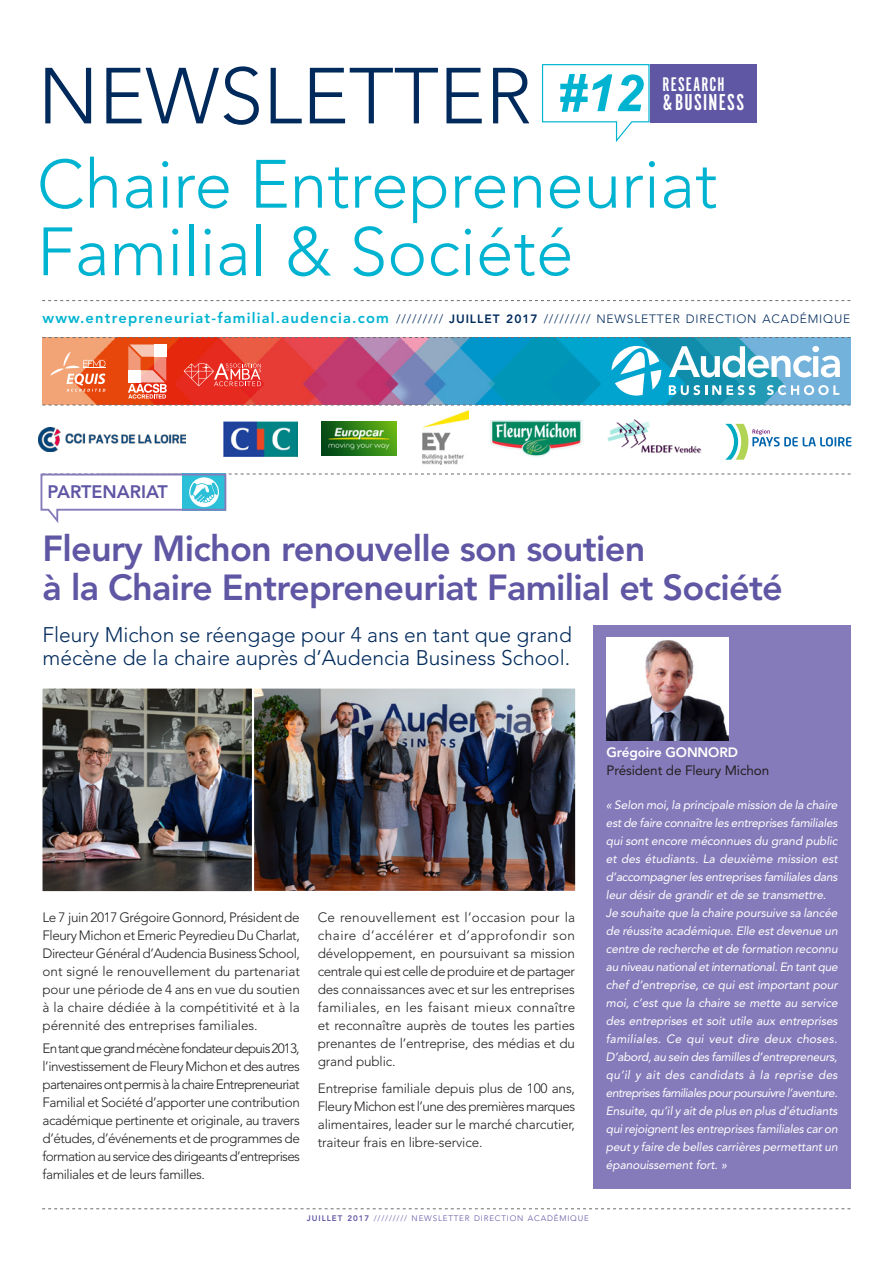
<style>
.page{position:relative;width:893px;height:1263px;background:#fff}
.page>*{position:absolute;margin:0;border:0;box-sizing:border-box;transform-origin:0 0}
.t1{font:300 78.45px "Avenir LT Std";color:#002a5b}
.t2{font:300 67.5px/67.5px "Avenir LT Std";color:#00b4d1}
.t3{font:800 36px/38.8px "Avenir LT Std";letter-spacing:-.02em;color:#5f56a4}
.t4{font:23.85px "Alternate Gothic FS One";letter-spacing:.055em;color:#fff}
.t5{font:300 21px/22.6px "Avenir LT Std";color:#002a5b}
.t6{font:20.55px "Alternate Gothic FS One";letter-spacing:.05em;color:#fff}
.t7{font:800 18px "Avenir LT Std";color:#5f56a4}
.t8{font:300 13.5px/18px "Avenir LT Std";letter-spacing:-.01em;color:#231f20;text-align:justify}
.t9{font:13.5px "Avenir LT Std";letter-spacing:-.01em;color:#231f20}
.t10{font:800 13.5px "Avenir LT Std";letter-spacing:-.01em;color:#fff}
.t11{font:italic 12px/18px "Avenir LT Std";letter-spacing:-.01em;color:#fff}
.t12{font:300 12px "Avenir LT Std";letter-spacing:.07em;color:#002a5b}
.t13{font:300 7.95px "Avenir LT Std";letter-spacing:.105em;color:#5f56a4}
.s1{font-weight:800;font-size:14.7px;color:#00b4d1}
.s2{font-weight:800}
</style>
<div class="page">
<div style="left:593px;top:625px;width:257px;height:563px;background:#867bba"></div>
<img style="left:607px;top:638px;width:121px;height:102px">
<svg style="left:541px;top:64px;width:109px;height:78px"></svg>
<svg style="left:42px;top:1208px;width:808px;height:1px"></svg>
<div style="left:650px;top:64px;width:106px;height:58px;background:#5f56a4"></div>
<svg style="left:42px;top:300px;width:808px;height:1px"></svg>
<img style="left:322px;top:422px;width:74px;height:33px">
<img style="left:422px;top:411px;width:47px;height:54px">
<img style="left:223px;top:422px;width:75px;height:34px">
<img style="left:490px;top:420px;width:93px;height:37px">
<img style="left:607px;top:419px;width:95px;height:34px">
<img style="left:43px;top:338px;width:807px;height:67px">
<svg style="left:43px;top:405px;width:807px;height:1px"></svg>
<svg style="left:43px;top:337px;width:807px;height:1px"></svg>
<svg style="left:612px;top:346px;width:49px;height:50px"></svg>
<svg style="left:669px;top:346px;width:171px;height:31px"></svg>
<svg style="left:669px;top:385px;width:52px;height:10px"></svg>
<svg style="left:727px;top:385px;width:28px;height:10px"></svg>
<svg style="left:767px;top:385px;width:72px;height:10px"></svg>
<svg style="left:40px;top:473px;width:811px;height:50px"></svg>
<img style="left:254px;top:688px;width:322px;height:203px">
<img style="left:42px;top:688px;width:210px;height:204px">
<svg style="left:725px;top:424px;width:126px;height:36px"></svg>
<img style="left:39px;top:427px;width:147px;height:25px">
<svg style="left:50px;top:351px;width:62px;height:41px;background:#f09166"></svg>
<svg style="left:184px;top:362px;width:77px;height:24px;background:#eb5850"></svg>
<svg style="left:125px;top:344px;width:52px;height:55px"></svg>
<h1 class="t1" style="left:38px;top:50px;width:607px">NEWSLETTER <sup>#12</sup></h1>
<h3 class="t6" style="left:663px;top:74px;width:63px">RESEARCH</h3>
<h3 class="t4" style="left:663px;top:91px;width:83px">&amp;BUSINESS</h3>
<h2 class="t2" style="left:37px;top:151px;width:682px">Chaire Entrepreneuriat<br>Familial &amp; Société</h2>
<p class="t12" style="left:43px;top:312px;width:809px"><span class="s1">www.entrepreneuriat-familial.audencia.com</span> ///////// <span class="s2">JUILLET 2017</span> ///////// NEWSLETTER DIRECTION ACADÉMIQUE</p>
<h3 class="t7" style="left:47px;top:481px;width:122px">PARTENARIAT</h3>
<h3 class="t3" style="left:43px;top:529px;width:742px">Fleury Michon renouvelle son soutien<br>à la Chaire Entrepreneuriat Familial et Société</h3>
<h3 class="t5" style="left:43px;top:624px;width:531px">Fleury Michon se réengage pour 4 ans en tant que grand mécène de la chaire auprès d’Audencia Business School.</h3>
<p class="t8" style="left:43px;top:909px;width:259px">Le 7 juin 2017 Grégoire Gonnord, Président de Fleury Michon et Emeric Peyredieu Du Charlat, Directeur Général d’Audencia Business School, ont signé le renouvellement du partenariat pour une période de 4 ans en vue du soutien à la chaire dédiée à la compétitivité et à la pérennité des entreprises familiales.</p>
<p class="t8" style="left:43px;top:1039px;width:259px">En tant que grand mécène fondateur depuis 2013, l’investissement de Fleury Michon et des autres partenaires ont permis à la chaire Entrepreneuriat Familial et Société d’apporter une contribution académique pertinente et originale, au travers d’études, d’événements et de programmes de formation au service des dirigeants d’entreprises familiales et de leurs familles.</p>
<p class="t8" style="left:318px;top:909px;width:259px">Ce renouvellement est l’occasion pour la chaire d’accélérer et d’approfondir son développement, en poursuivant sa mission centrale qui est celle de produire et de partager des connaissances avec et sur les entreprises familiales, en les faisant mieux connaître et reconnaître auprès de toutes les parties prenantes de l’entreprise, des médias et du grand public.</p>
<p class="t8" style="left:318px;top:1079px;width:259px">Entreprise familiale depuis plus de 100 ans, Fleury Michon est l’une des premières marques alimentaires, leader sur le marché charcutier, traiteur frais en libre-service.</p>
<p class="t13" style="left:307px;top:1214px;width:284px"><span class="s2">JUILLET 2017</span> ///////// NEWSLETTER DIRECTION ACADÉMIQUE</p>
<p class="t10" style="left:606px;top:744px;width:133px">Grégoire GONNORD</p>
<p class="t9" style="left:606px;top:762px;width:164px">Président de Fleury Michon</p>
<p class="t11" style="left:606px;top:796px;width:233px">« Selon moi, la principale mission de la chaire est de faire connaître les entreprises familiales qui sont encore méconnues du grand public et des étudiants. La deuxième mission est d’accompagner les entreprises familiales dans leur désir de grandir et de se transmettre.<br>Je souhaite que la chaire poursuive sa lancée de réussite académique. Elle est devenue un centre de recherche et de formation reconnu au niveau national et international. En tant que chef d’entreprise, ce qui est important pour moi, c’est que la chaire se mette au service des entreprises et soit utile aux entreprises familiales. Ce qui veut dire deux choses.<br>D’abord, au sein des familles d’entrepreneurs, qu’il y ait des candidats à la reprise des entreprises familiales pour poursuivre l’aventure.<br>Ensuite, qu’il y ait de plus en plus d’étudiants qui rejoignent les entreprises familiales car on peut y faire de belles carrières permettant un épanouissement fort. »</p>
</div>
